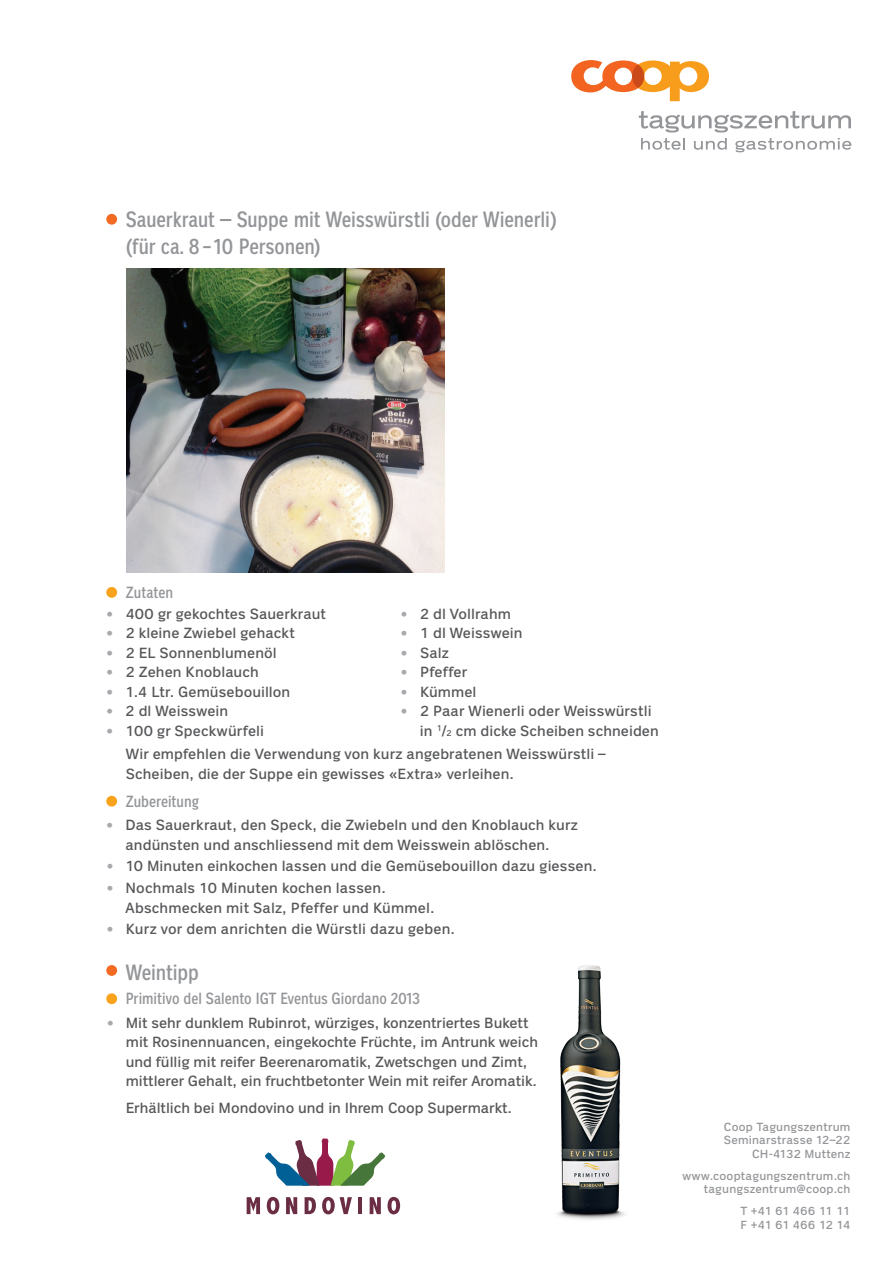
<style>
.page{position:relative;width:893px;height:1263px;background:#fff}
.page>*{position:absolute;margin:0;border:0;box-sizing:border-box;transform-origin:0 0}
.t1{font:22.5px/27px "Coop Condensed";color:#939598}
.t2{font:16.5px "Coop Condensed";color:#939598}
.t3{font:15px/19.5px "Coop";letter-spacing:.005em;color:#57585a}
.t4{font:12px/13.5px "Coop";letter-spacing:.015em;color:#939598;text-align:right}
.t5{font:12px/13.5px "Coop";letter-spacing:-.03em;color:#939598}
.s1{color:#a8a9ad}
.s2{font-size:8.7px}
</style>
<div class="page">
<svg style="left:571px;top:60px;width:138px;height:41px"></svg>
<div style="left:632px;top:64px;width:12px;height:24px;background:#cb4a1a;border-radius:50%"></div>
<svg style="left:639px;top:111px;width:212px;height:41px"></svg>
<div style="left:106px;top:214px;width:11px;height:11px;background:#f36a23;border-radius:50%"></div>
<div style="left:106px;top:587px;width:11px;height:11px;background:#f9a21c;border-radius:50%"></div>
<div style="left:106px;top:796px;width:11px;height:11px;background:#f9a21c;border-radius:50%"></div>
<div style="left:106px;top:965px;width:11px;height:11px;background:#f36a23;border-radius:50%"></div>
<div style="left:106px;top:993px;width:11px;height:11px;background:#f9a21c;border-radius:50%"></div>
<img style="left:126px;top:269px;width:319px;height:303px">
<svg style="left:265px;top:1138px;width:120px;height:48px"></svg>
<svg style="left:247px;top:1197px;width:13px;height:17px"></svg>
<svg style="left:267px;top:1197px;width:12px;height:17px"></svg>
<svg style="left:286px;top:1197px;width:11px;height:17px"></svg>
<svg style="left:305px;top:1197px;width:11px;height:17px"></svg>
<svg style="left:322px;top:1197px;width:30px;height:17px"></svg>
<hr style="left:358px;top:1197px;width:4px;height:17px;background:#6a2d44">
<svg style="left:370px;top:1197px;width:11px;height:17px"></svg>
<svg style="left:388px;top:1197px;width:12px;height:17px"></svg>
<img style="left:557px;top:965px;width:68px;height:255px">
<p class="t1" style="left:126px;top:206px;width:433px">Sauerkraut – Suppe mit Weisswürstli (oder Wienerli) (für ca. 8-10 Personen)</p>
<p class="t2" style="left:126px;top:583px;width:49px">Zutaten</p>
<p class="t3" style="left:106px;top:604px;width:221px"><span class="s1">•</span> 400 gr gekochtes Sauerkraut</p>
<p class="t3" style="left:106px;top:624px;width:190px"><span class="s1">•</span> 2 kleine Zwiebel gehackt</p>
<p class="t3" style="left:106px;top:643px;width:172px"><span class="s1">•</span> 2 EL Sonnenblumenöl</p>
<p class="t3" style="left:106px;top:663px;width:154px"><span class="s1">•</span> 2 Zehen Knoblauch</p>
<p class="t3" style="left:106px;top:682px;width:186px"><span class="s1">•</span> 1.4 Ltr. Gemüsebouillon</p>
<p class="t3" style="left:106px;top:702px;width:124px"><span class="s1">•</span> 2 dl Weisswein</p>
<p class="t3" style="left:106px;top:721px;width:159px"><span class="s1">•</span> 100 gr Speckwürfeli</p>
<p class="t3" style="left:400px;top:604px;width:112px"><span class="s1">•</span> 2 dl Vollrahm</p>
<p class="t3" style="left:400px;top:624px;width:124px"><span class="s1">•</span> 1 dl Weisswein</p>
<p class="t3" style="left:400px;top:643px;width:50px"><span class="s1">•</span> Salz</p>
<p class="t3" style="left:400px;top:663px;width:68px"><span class="s1">•</span> Pfeffer</p>
<p class="t3" style="left:400px;top:682px;width:78px"><span class="s1">•</span> Kümmel</p>
<p class="t3" style="left:420px;top:702px;width:240px;text-indent:-19px"><span class="s1">•</span> 2 Paar Wienerli oder Weisswürstli in <sup>1</sup>/<span class="s2">2</span> cm dicke Scheiben schneiden</p>
<p class="t3" style="left:126px;top:744px;width:481px">Wir empfehlen die Verwendung von kurz angebratenen Weisswürstli –<br>Scheiben, die der Suppe ein gewisses «Extra» verleihen.</p>
<p class="t2" style="left:126px;top:792px;width:75px">Zubereitung</p>
<p class="t3" style="left:125px;top:816px;width:454px;text-indent:-19px"><span class="s1">•</span> Das Sauerkraut, den Speck, die Zwiebeln und den Knoblauch kurz andünsten und anschliessend mit dem Weisswein ablöschen.</p>
<p class="t3" style="left:106px;top:857px;width:492px"><span class="s1">•</span> 10 Minuten einkochen lassen und die Gemüsebouillon dazu giessen.</p>
<p class="t3" style="left:125px;top:878px;width:311px;text-indent:-19px"><span class="s1">•</span> Nochmals 10 Minuten kochen lassen.<br>Abschmecken mit Salz, Pfeffer und Kümmel.</p>
<p class="t3" style="left:106px;top:919px;width:350px"><span class="s1">•</span> Kurz vor dem anrichten die Würstli dazu geben.</p>
<p class="t1" style="left:126px;top:959px;width:75px">Weintipp</p>
<p class="t2" style="left:126px;top:990px;width:296px">Primitivo del Salento IGT Eventus Giordano 2013</p>
<p class="t3" style="left:126px;top:1013px;width:414px;text-indent:-19px"><span class="s1">•</span> Mit sehr dunklem Rubinrot, würziges, konzentriertes Bukett mit Rosinennuancen, eingekochte Früchte, im Antrunk weich und füllig mit reifer Beerenaromatik, Zwetschgen und Zimt, mittlerer Gehalt, ein fruchtbetonter Wein mit reifer Aromatik.</p>
<p class="t3" style="left:126px;top:1098px;width:388px">Erhältlich bei Mondovino und in Ihrem Coop Supermarkt.</p>
<p class="t4" style="left:724px;top:1120px;width:128px">Coop Tagungszentrum<br>Seminarstrasse 12–22<br>CH-4132 Muttenz</p>
<p class="t4" style="left:683px;top:1169px;width:169px">www.cooptagungszentrum.ch tagungszentrum@coop.ch</p>
<p class="t5" style="left:740px;top:1205px;width:112px">T +41 61 466 11 11<br>F +41 61 466 12 14</p>
</div>
